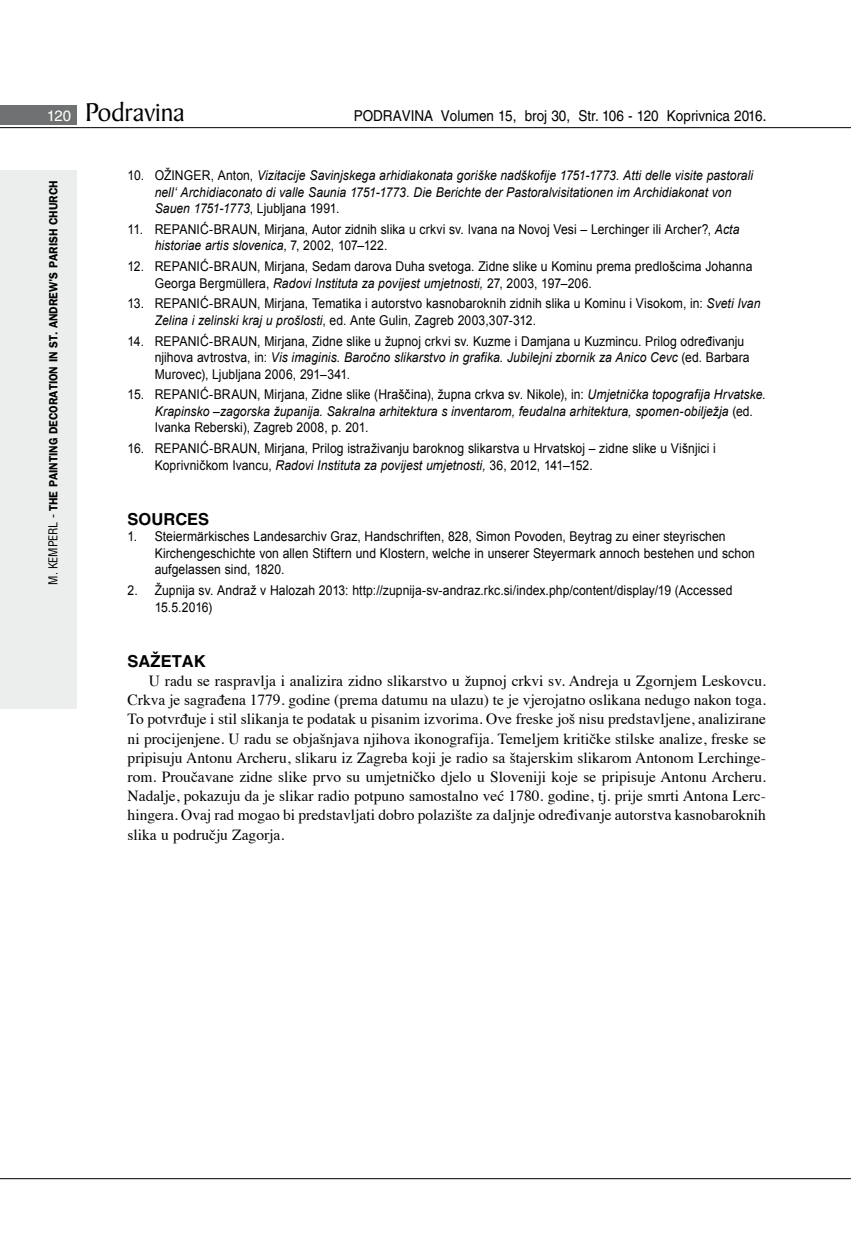
<style>
.page{position:relative;width:851px;height:1234px;background:#fff}
.page>*{position:absolute;margin:0;border:0;box-sizing:border-box;transform-origin:0 0}
.t1{font:27.6px "Baker Signet BT";color:#000}
.t2{font:700 16.5px "Helvetica LT Skin 29";color:#000}
.t3{font:15.45px/19.2px "Times";color:#000;text-align:justify}
.t4{font:15px "Helvetica LT Skin 29";color:#000;scale:.9 1}
.t5{font:13.5px/16.5px "Arial";letter-spacing:.005em;color:#000;scale:.9 1}
.t6{font:italic 13.5px/16.5px "Arial";letter-spacing:.005em;color:#000;scale:.9 1}
.t7{font:600 12px "ITC Franklin Gothic Skin 29";letter-spacing:-.005em;color:#000;scale:.95 1}
.s1{font-family:"Helvetica LT Skin 29";font-size:15px;color:#fff}
.s2{font-family:"Helvetica LT Skin 29";font-weight:400;font-stretch:condensed}
.s3{font-style:normal}
.s4{font-style:italic}
</style>
<div class="page">
<div style="left:0;top:170px;width:77px;height:538px;background:#eceded"></div>
<div style="left:0;top:105px;width:77px;height:19px;background:#707172"></div>
<hr style="left:0;top:127px;width:850px;height:1px;background:#000">
<hr style="left:0;top:1177px;width:850px;height:1px;background:#000">
<h1 class="t1" style="left:47px;top:95px;width:139px"><span class="s1">120</span> Podravina</h1>
<p class="t4" style="left:353px;top:107px;width:460px">PODRAVINA Volumen 15, broj 30, Str. 106 - 120 Koprivnica 2016.</p>
<p class="t7" style="left:46px;top:584px;width:427px;rotate:-90deg"><span class="s2">M. KEMPERL -</span> THE PAINTING DECORATION IN ST. ANDREW'S PARISH CHURCH</p>
<p class="t6" style="left:155px;top:167px;width:666px;text-indent:-27px"><span class="s3">10. OŽINGER, Anton,</span> Vizitacije Savinjskega arhidiakonata goriške nadškofije 1751-1773. Atti delle visite pastorali nell‘ Archidiaconato di valle Saunia 1751-1773. Die Berichte der Pastoralvisitationen im Archidiakonat von<br>Sauen 1751-1773<span class="s3">, Ljubljana 1991.</span></p>
<p class="t5" style="left:155px;top:221px;width:651px;text-indent:-27px">11. REPANIĆ-BRAUN, Mirjana, Autor zidnih slika u crkvi sv. Ivana na Novoj Vesi – Lerchinger ili Archer?, <span class="s4">Acta historiae artis slovenica</span>, 7, 2002, 107–122.</p>
<p class="t5" style="left:155px;top:258px;width:665px;text-indent:-27px">12. REPANIĆ-BRAUN, Mirjana, Sedam darova Duha svetoga. Zidne slike u Kominu prema predlošcima Johanna<br>Georga Bergmüllera, <span class="s4">Radovi Instituta za povijest umjetnosti,</span> 27, 2003, 197–206.</p>
<p class="t5" style="left:155px;top:295px;width:674px;text-indent:-27px">13. REPANIĆ-BRAUN, Mirjana, Tematika i autorstvo kasnobaroknih zidnih slika u Kominu i Visokom, in: <span class="s4">Sveti Ivan<br>Zelina i zelinski kraj u prošlosti</span>, ed. Ante Gulin, Zagreb 2003,307-312.</p>
<p class="t5" style="left:155px;top:333px;width:662px;text-indent:-27px">14. REPANIĆ-BRAUN, Mirjana, Zidne slike u župnoj crkvi sv. Kuzme i Damjana u Kuzmincu. Prilog određivanju njihova avtrostva, in: <span class="s4">Vis imaginis. Baročno slikarstvo in grafika. Jubilejni zbornik za Anico Cevc</span> (ed. Barbara<br>Murovec), Ljubljana 2006, 291–341.</p>
<p class="t6" style="left:155px;top:386px;width:680px;text-indent:-27px"><span class="s3">15. REPANIĆ-BRAUN, Mirjana, Zidne slike (Hraščina), župna crkva sv. Nikole), in:</span> Umjetnička topografija Hrvatske.<br>Krapinsko –zagorska županija. Sakralna arhitektura s inventarom, feudalna arhitektura, spomen-obilježja <span class="s3">(ed.<br>Ivanka Reberski), Zagreb 2008, p. 201.</span></p>
<p class="t5" style="left:155px;top:440px;width:625px;text-indent:-27px">16. REPANIĆ-BRAUN, Mirjana, Prilog istraživanju baroknog slikarstva u Hrvatskoj – zidne slike u Višnjici i<br>Koprivničkom Ivancu, <span class="s4">Radovi Instituta za povijest umjetnosti,</span> 36, 2012, 141–152.</p>
<p class="t2" style="left:128px;top:509px;width:83px">SOURCES</p>
<p class="t5" style="left:155px;top:528px;width:668px;text-indent:-27px">1. Steiermärkisches Landesarchiv Graz, Handschriften, 828, Simon Povoden, Beytrag zu einer steyrischen<br>Kirchengeschichte von allen Stiftern und Klostern, welche in unserer Steyermark annoch bestehen und schon aufgelassen sind, 1820.</p>
<p class="t5" style="left:155px;top:582px;width:643px;text-indent:-27px">2. Župnija sv. Andraž v Halozah 2013: http://zupnija-sv-andraz.rkc.si/index.php/content/display/19 (Accessed<br>15.5.2016)</p>
<p class="t2" style="left:128px;top:650px;width:79px">SAŽETAK</p>
<p class="t3" style="left:128px;top:669px;width:639px;text-indent:21px">U radu se raspravlja i analizira zidno slikarstvo u župnoj crkvi sv. Andreja u Zgornjem Leskovcu.<br>Crkva je sagrađena 1779. godine (prema datumu na ulazu) te je vjerojatno oslikana nedugo nakon toga.<br>To potvrđuje i stil slikanja te podatak u pisanim izvorima. Ove freske još nisu predstavljene, analizirane ni procijenjene. U radu se objašnjava njihova ikonografija. Temeljem kritičke stilske analize, freske se pripisuju Antonu Archeru, slikaru iz Zagreba koji je radio sa štajerskim slikarom Antonom Lerchinge&shy;rom. Proučavane zidne slike prvo su umjetničko djelo u Sloveniji koje se pripisuje Antonu Archeru.<br>Nadalje, pokazuju da je slikar radio potpuno samostalno već 1780. godine, tj. prije smrti Antona Lerc&shy;hingera. Ovaj rad mogao bi predstavljati dobro polazište za daljnje određivanje autorstva kasnobaroknih slika u području Zagorja.</p>
</div>
